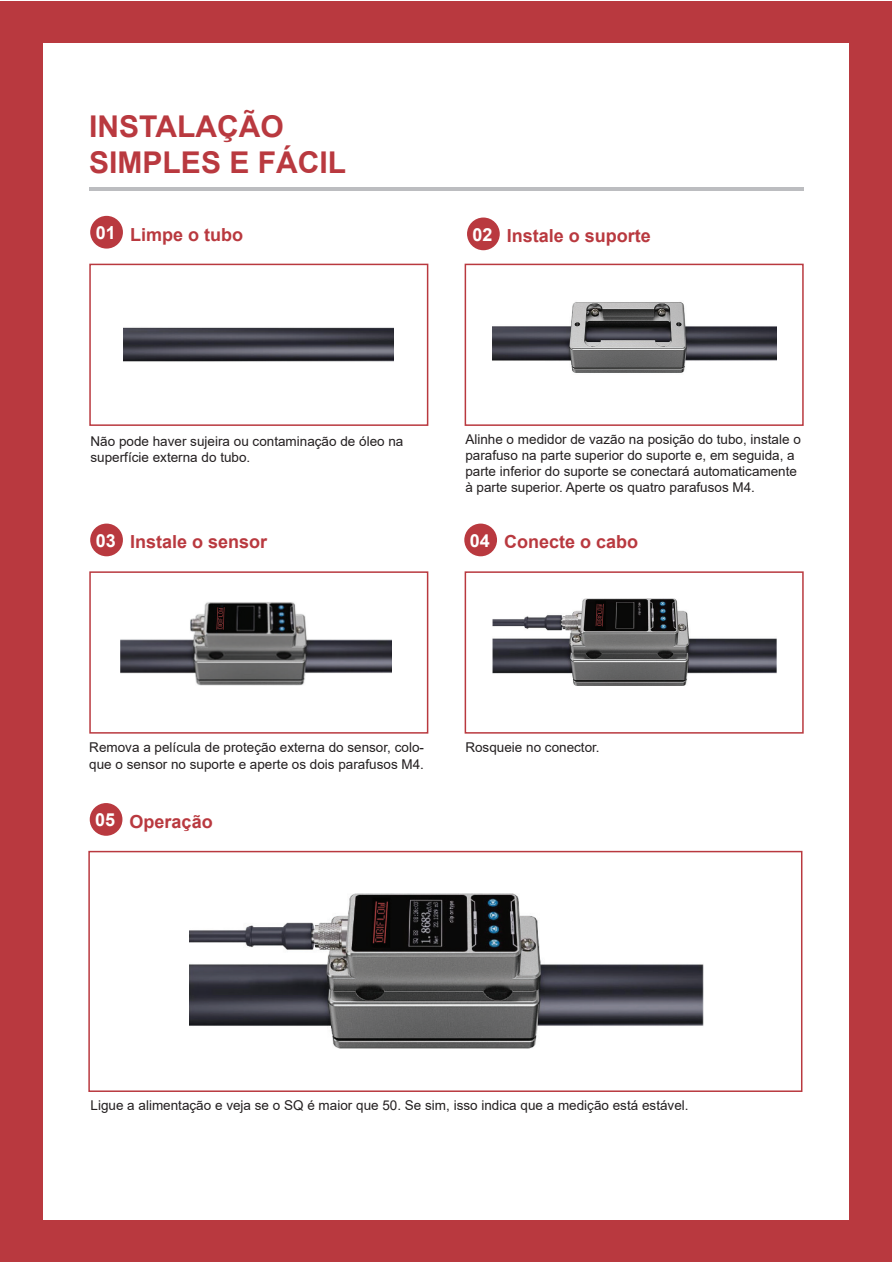
<style>
.page{position:relative;width:893px;height:1263px;background:#fff}
.page>*{position:absolute;margin:0;border:0;box-sizing:border-box;transform-origin:0 0}
.t1{font:700 30px/36px "Arial";color:#b9393f}
.t2{font:700 18px "Arial";color:#b9393f}
.t3{font:13.5px/16.2px "Arial";color:#231f20}
.s1{color:#fff}
</style>
<div class="page">
<img style="left:492px;top:599px;width:285px;height:86px">
<div style="left:90px;top:216px;width:33px;height:33px;background:#b9393f;border-radius:50%"></div>
<div style="left:1px;top:1px;width:891px;height:42px;background:#b9393f"></div>
<div style="left:1px;top:1220px;width:891px;height:42px;background:#b9393f"></div>
<div style="left:0;top:11px;width:43px;height:1209px;background:#b9393f"></div>
<div style="left:849px;top:11px;width:43px;height:1209px;background:#b9393f"></div>
<hr style="left:89px;top:187px;width:715px;height:4px;background:#bcbdc0">
<div style="left:89px;top:264px;width:339px;height:162px;border:2px solid #b9393f"></div>
<div style="left:89px;top:571px;width:339px;height:163px;border:2px solid #b9393f"></div>
<div style="left:88px;top:851px;width:714px;height:241px;border:2px solid #b9393f"></div>
<div style="left:465px;top:264px;width:339px;height:162px;border:2px solid #b9393f"></div>
<div style="left:465px;top:571px;width:339px;height:163px;border:2px solid #b9393f"></div>
<img style="left:123px;top:327px;width:271px;height:35px">
<img style="left:492px;top:302px;width:284px;height:71px">
<div style="left:467px;top:218px;width:33px;height:32px;background:#b9393f;border-radius:50%"></div>
<div style="left:90px;top:524px;width:33px;height:32px;background:#b9393f;border-radius:50%"></div>
<div style="left:464px;top:524px;width:33px;height:32px;background:#b9393f;border-radius:50%"></div>
<div style="left:90px;top:803px;width:32px;height:33px;background:#b9393f;border-radius:50%"></div>
<img style="left:120px;top:602px;width:271px;height:83px">
<img style="left:189px;top:894px;width:515px;height:155px">
<h1 class="t1" style="left:89px;top:109px;width:258px">INSTALAÇÃO<br>SIMPLES E FÁCIL</h1>
<h2 class="t2" style="left:96px;top:222px;width:149px"><span class="s1">01</span> Limpe o tubo</h2>
<h2 class="t2" style="left:473px;top:223px;width:180px"><span class="s1">02</span> Instale o suporte</h2>
<p class="t3" style="left:91px;top:433px;width:314px">Não pode haver sujeira ou contaminação de óleo na superfície externa do tubo.</p>
<p class="t3" style="left:465px;top:431px;width:337px">Alinhe o medidor de vazão na posição do tubo, instale o parafuso na parte superior do suporte e, em seguida, a parte inferior do suporte se conectará automaticamente à parte superior. Aperte os quatro parafusos M4.</p>
<h2 class="t2" style="left:96px;top:529px;width:173px"><span class="s1">03</span> Instale o sensor</h2>
<h2 class="t2" style="left:470px;top:529px;width:170px"><span class="s1">04</span> Conecte o cabo</h2>
<p class="t3" style="left:89px;top:739px;width:336px">Remova a película de proteção externa do sensor, colo&shy;que o sensor no suporte e aperte os dois parafusos M4.</p>
<h2 class="t2" style="left:95px;top:809px;width:119px"><span class="s1">05</span> Operação</h2>
<p class="t3" style="left:465px;top:739px;width:136px">Rosqueie no conector.</p>
<p class="t3" style="left:91px;top:1097px;width:600px">Ligue a alimentação e veja se o SQ é maior que 50. Se sim, isso indica que a medição está estável.</p>
</div>
